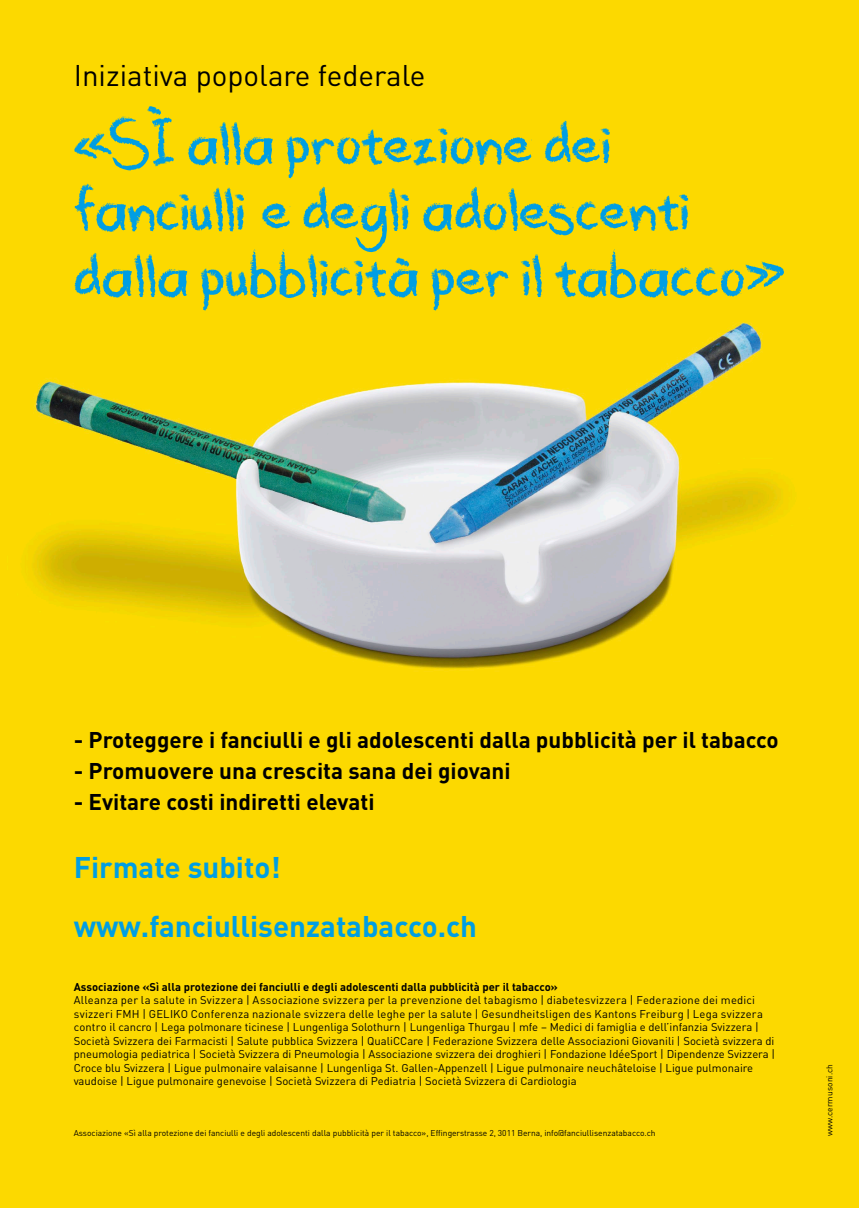
<style>
.page{position:relative;width:859px;height:1208px;background:#fff}
.page>*{position:absolute;margin:0;border:0;box-sizing:border-box;transform-origin:0 0}
.t1{font:700 29.5px/58.9px "DIN Pro";color:#009ee3}
.t2{font:29.5px "DIN Pro";color:#000}
.t3{font:700 22.5px "DIN Pro";color:#000}
.t4{font:11.2px/13.5px "DIN Pro";color:#000}
.t5{font:700 11.2px "DIN Pro";color:#000}
.t6{font:8.4px "DIN Pro";color:#000}
</style>
<div class="page">
<img style="left:0;top:0;width:859px;height:1208px">
<svg style="left:74px;top:106px;width:710px;height:204px;background:#d4cf23"></svg>
<h1 class="t2" style="left:74px;top:56px;width:353px">Iniziativa popolare federale</h1>
<h2 class="t3" style="left:74px;top:725px;width:706px">- Proteggere i fanciulli e gli adolescenti dalla pubblicità per il tabacco</h2>
<h2 class="t3" style="left:74px;top:756px;width:438px">- Promuovere una crescita sana dei giovani</h2>
<h2 class="t3" style="left:74px;top:786px;width:302px">- Evitare costi indiretti elevati</h2>
<h1 class="t1" style="left:74px;top:836px;width:405px">Firmate subito! www.fanciullisenzatabacco.ch</h1>
<p class="t5" style="left:74px;top:979px;width:486px">Associazione «Sì alla protezione dei fanciulli e degli adolescenti dalla pubblicità per il tabacco»</p>
<p class="t4" style="left:74px;top:993px;width:703px">Alleanza per la salute in Svizzera | Associazione svizzera per la prevenzione del tabagismo | diabetesvizzera | Federazione dei medici svizzeri FMH | GELIKO Conferenza nazionale svizzera delle leghe per la salute | Gesundheitsligen des Kantons Freiburg | Lega svizzera contro il cancro | Lega polmonare ticinese | Lungenliga Solothurn | Lungenliga Thurgau | mfe – Medici di famiglia e dell’infanzia Svizzera | Società Svizzera dei Farmacisti | Salute pubblica Svizzera | QualiCCare | Federazione Svizzera delle Associazioni Giovanili | Società svizzera di pneumologia pediatrica | Società Svizzera di Pneumologia | Associazione svizzera dei droghieri | Fondazione IdéeSport | Dipendenze Svizzera | Croce blu Svizzera | Ligue pulmonaire valaisanne | Lungenliga St. Gallen-Appenzell | Ligue pulmonaire neuchâteloise | Ligue pulmonaire vaudoise | Ligue pulmonaire genevoise | Società Svizzera di Pediatria | Società Svizzera di Cardiologia</p>
<p class="t6" style="left:74px;top:1127px;width:583px">Associazione «Sì alla protezione dei fanciulli e degli adolescenti dalla pubblicità per il tabacco», Effingerstrasse 2, 3011 Berna, info@fanciullisenzatabacco.ch</p>
<p class="t6" style="left:824px;top:1136px;width:74px;rotate:-90deg">www.cermusoni.ch</p>
</div>
